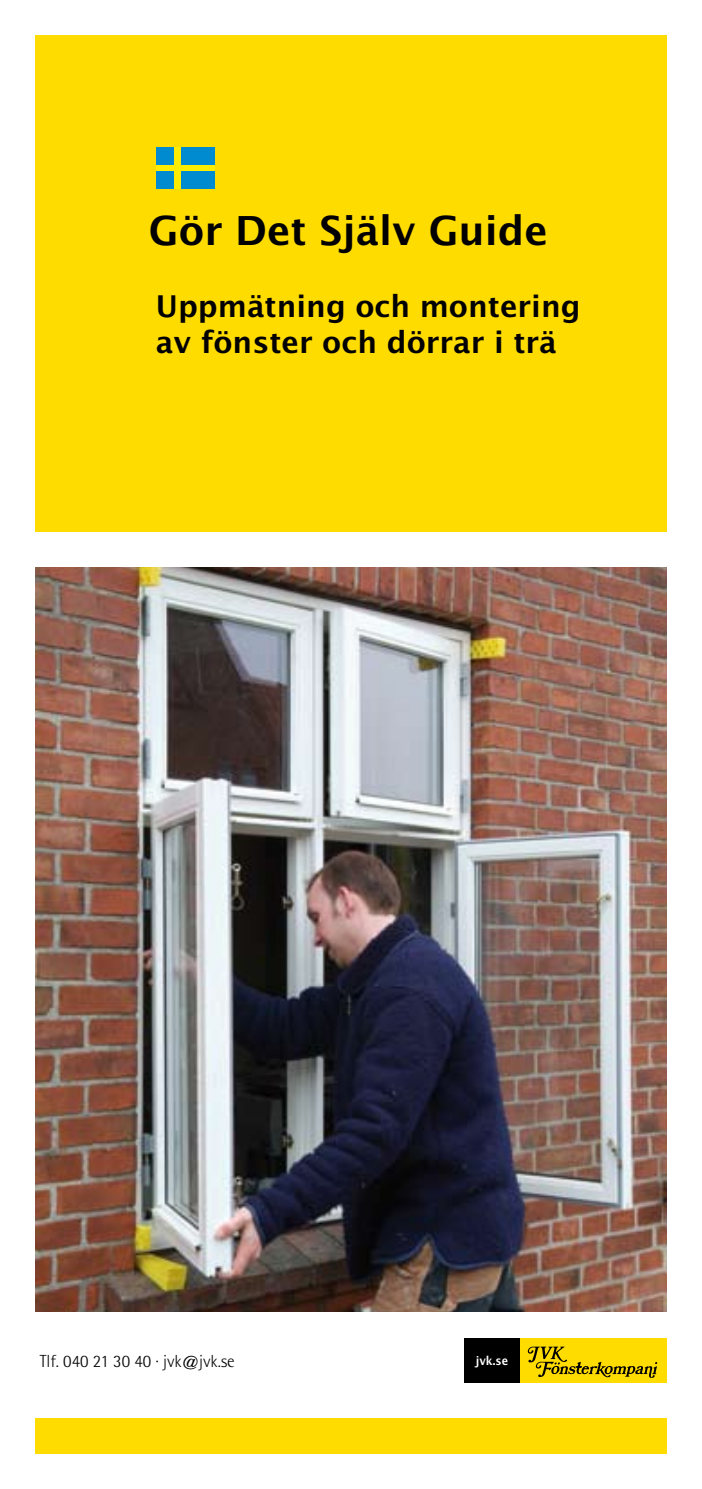
<style>
.page{position:relative;width:702px;height:1489px;background:#fff}
.page>*{position:absolute;margin:0;border:0;box-sizing:border-box;transform-origin:0 0}
.t1{font:700 40px "Lucida Sans";color:#000}
.t2{font:700 30px/36px "Lucida Sans";color:#000}
.t3{font:300 17.5px "Rotis Semi Sans Std";color:#000}
.t4{font:700 12px "Lucida Sans";color:#fff;scale:.91 1}
</style>
<div class="page">
<div style="left:35px;top:1417px;width:631px;height:36px;background:#ffdc00"></div>
<img style="left:35px;top:567px;width:631px;height:744px">
<div style="left:35px;top:35px;width:631px;height:496px;background:#ffdc00"></div>
<svg style="left:156px;top:147px;width:58px;height:42px"></svg>
<div style="left:156px;top:147px;width:17px;height:17px;background:#008bd0"></div>
<div style="left:156px;top:172px;width:17px;height:17px;background:#008bd0"></div>
<div style="left:181px;top:147px;width:33px;height:17px;background:#008bd0"></div>
<div style="left:181px;top:172px;width:33px;height:17px;background:#008bd0"></div>
<div style="left:519px;top:1338px;width:147px;height:44px;background:#ffdc00"></div>
<svg style="left:527px;top:1346px;width:130px;height:31px"></svg>
<div style="left:464px;top:1338px;width:55px;height:44px;background:#000"></div>
<h1 class="t1" style="left:149px;top:208px;width:400px">Gör Det Själv Guide</h1>
<p class="t2" style="left:156px;top:288px;width:426px">Uppmätning och montering av fönster och dörrar i trä</p>
<p class="t3" style="left:40px;top:1350px;width:196px">Tlf. 040 21 30 40 · jvk@jvk.se</p>
<p class="t4" style="left:476px;top:1353px;width:37px">jvk.se</p>
</div>
